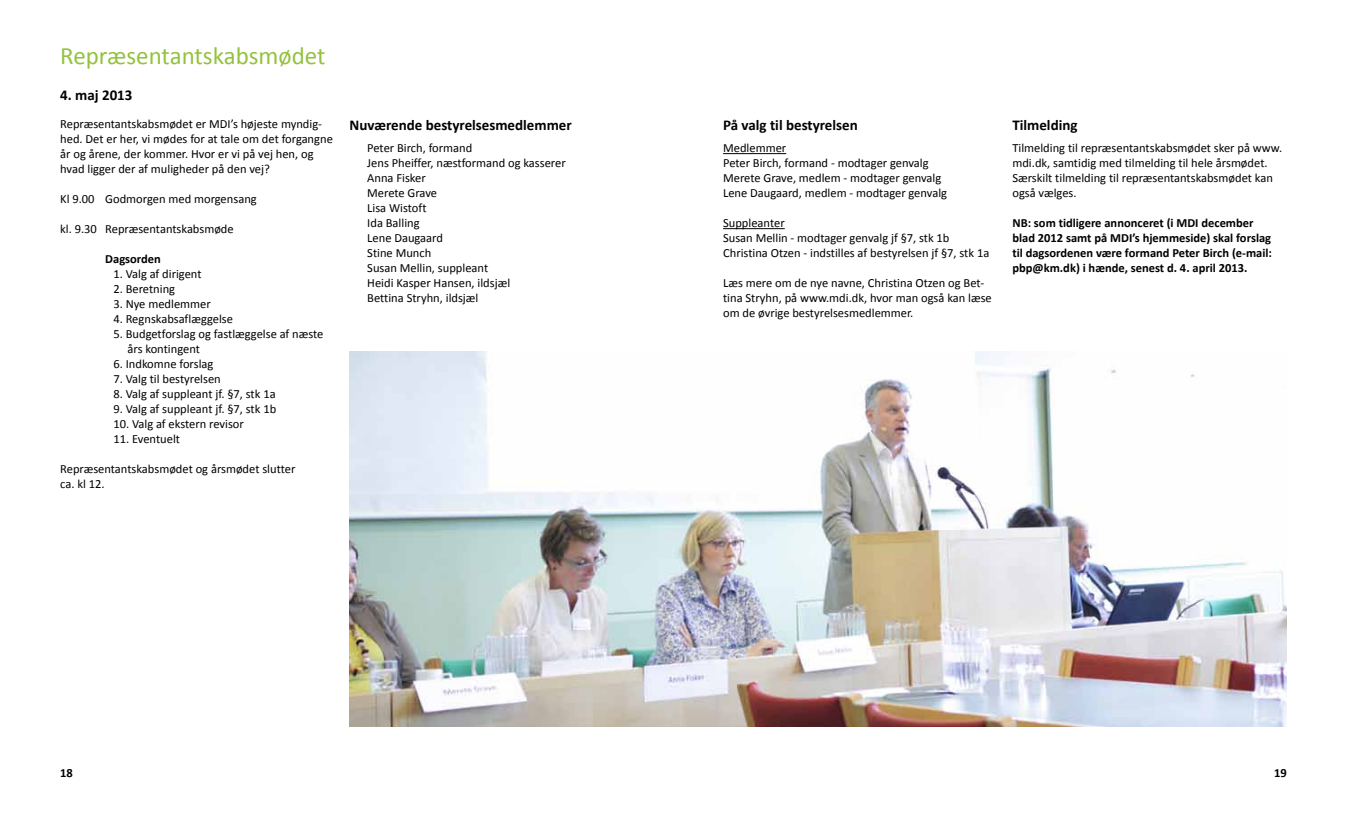
<style>
.page{position:relative;width:1347px;height:833px;background:#fff}
.page>*{position:absolute;margin:0;border:0;box-sizing:border-box;transform-origin:0 0}
.t1{font:25px "Calibri";color:#93c23e}
.t2{font:700 15px "Calibri";color:#000}
.t3{font:12.5px/15px "Calibri";color:#000}
.t4{font:700 12.5px/15px "Calibri";color:#000}
</style>
<div class="page">
<img style="left:349px;top:351px;width:937px;height:375px">
<hr style="left:723px;top:153px;width:63px;height:1px;background:#000">
<hr style="left:723px;top:228px;width:61px;height:1px;background:#000">
<h1 class="t1" style="left:60px;top:40px;width:267px">Repræsentantskabsmødet</h1>
<p class="t2" style="left:60px;top:85px;width:74px">4. maj 2013</p>
<p class="t3" style="left:60px;top:117px;width:274px">Repræsentantskabsmødet er MDI’s højeste myndig&shy;hed. Det er her, vi mødes for at tale om det forgangne år og årene, der kommer. Hvor er vi på vej hen, og hvad ligger der af muligheder på den vej?</p>
<p class="t3" style="left:60px;top:192px;width:198px">Kl 9.00 Godmorgen med morgensang</p>
<p class="t3" style="left:60px;top:222px;width:175px">kl. 9.30 Repræsentantskabsmøde</p>
<p class="t4" style="left:105px;top:252px;width:57px">Dagsorden</p>
<p class="t3" style="left:113px;top:267px;width:90px">1. Valg af dirigent</p>
<p class="t3" style="left:113px;top:282px;width:63px">2. Beretning</p>
<p class="t3" style="left:113px;top:297px;width:99px">3. Nye medlemmer</p>
<p class="t3" style="left:113px;top:312px;width:121px">4. Regnskabsaflæggelse</p>
<p class="t3" style="left:128px;top:327px;width:197px;text-indent:-14px">5. Budgetforslag og fastlæggelse af næste års kontingent</p>
<p class="t3" style="left:113px;top:357px;width:101px">6. Indkomne forslag</p>
<p class="t3" style="left:113px;top:372px;width:109px">7. Valg til bestyrelsen</p>
<p class="t3" style="left:113px;top:387px;width:164px">8. Valg af suppleant jf. §7, stk 1a</p>
<p class="t3" style="left:113px;top:402px;width:164px">9. Valg af suppleant jf. §7, stk 1b</p>
<p class="t3" style="left:113px;top:417px;width:132px">10. Valg af ekstern revisor</p>
<p class="t3" style="left:113px;top:432px;width:68px">11. Eventuelt</p>
<p class="t3" style="left:60px;top:462px;width:237px">Repræsentantskabsmødet og årsmødet slutter ca. kl 12.</p>
<p class="t2" style="left:349px;top:116px;width:224px">Nuværende bestyrelsesmedlemmer</p>
<p class="t3" style="left:367px;top:141px;width:200px">Peter Birch, formand<br>Jens Pheiffer, næstformand og kasserer<br>Anna Fisker<br>Merete Grave<br>Lisa Wistoft<br>Ida Balling<br>Lene Daugaard<br>Stine Munch<br>Susan Mellin, suppleant<br>Heidi Kasper Hansen, ildsjæl<br>Bettina Stryhn, ildsjæl</p>
<p class="t2" style="left:723px;top:116px;width:136px">På valg til bestyrelsen</p>
<p class="t3" style="left:723px;top:141px;width:225px">Medlemmer<br>Peter Birch, formand - modtager genvalg Merete Grave, medlem - modtager genvalg Lene Daugaard, medlem - modtager genvalg</p>
<p class="t3" style="left:723px;top:216px;width:268px">Suppleanter<br>Susan Mellin - modtager genvalg jf §7, stk 1b<br>Christina Otzen - indstilles af bestyrelsen jf §7, stk 1a</p>
<p class="t3" style="left:723px;top:276px;width:270px">Læs mere om de nye navne, Christina Otzen og Bet&shy;tina Stryhn, på www.mdi.dk, hvor man også kan læse om de øvrige bestyrelsesmedlemmer.</p>
<p class="t2" style="left:1012px;top:116px;width:67px">Tilmelding</p>
<p class="t3" style="left:1012px;top:141px;width:271px">Tilmelding til repræsentantskabsmødet sker på www. mdi.dk, samtidig med tilmelding til hele årsmødet.<br>Særskilt tilmelding til repræsentantskabsmødet kan også vælges.</p>
<p class="t4" style="left:1012px;top:215px;width:261px">NB: som tidligere annonceret (i MDI december blad 2012 samt på MDI’s hjemmeside) skal forslag til dagsordenen være formand Peter Birch (e-mail: pbp@km.dk) i hænde, senest d. 4. april 2013.</p>
<p class="t4" style="left:60px;top:765px;width:14px">18</p>
<p class="t4" style="left:1274px;top:765px;width:14px">19</p>
</div>
